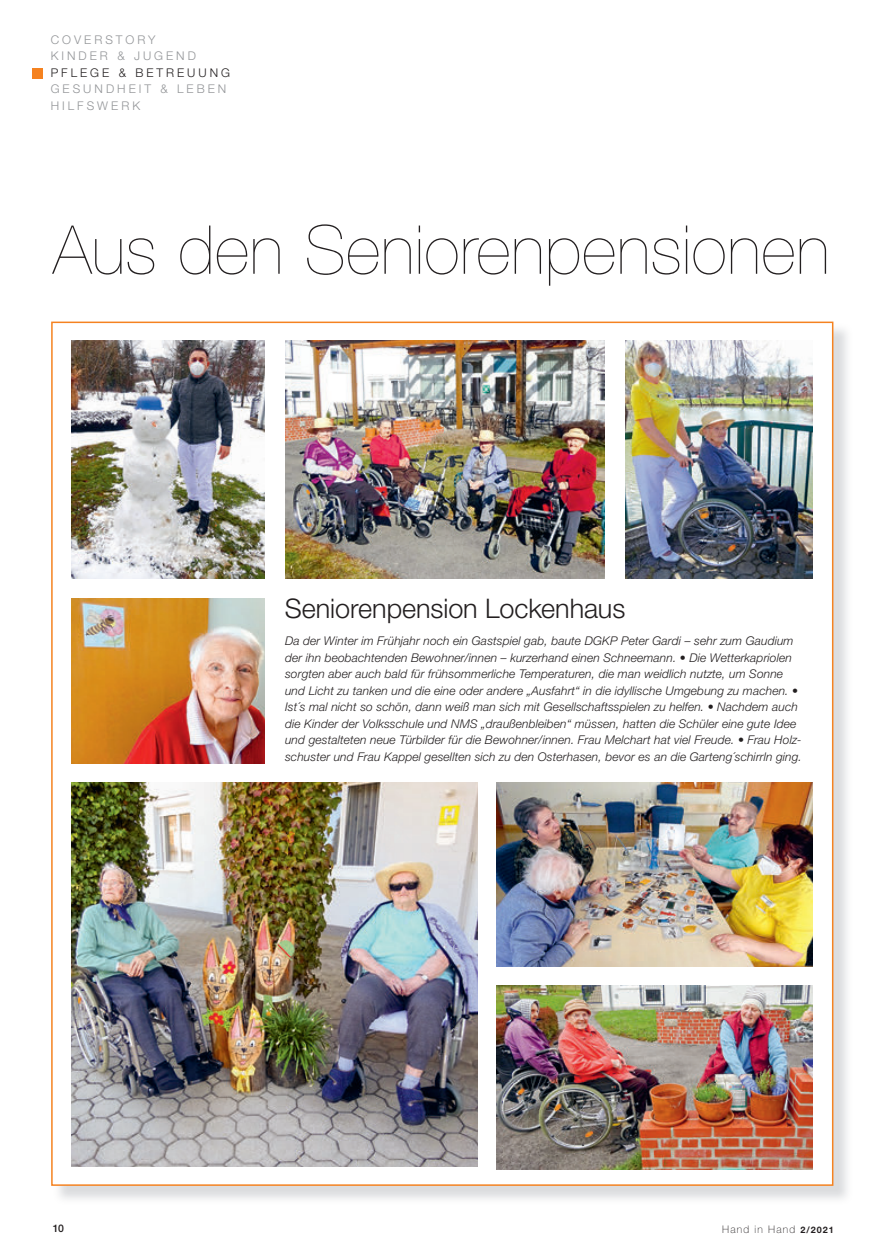
<style>
.page{position:relative;width:884px;height:1255px;background:#fff}
.page>*{position:absolute;margin:0;border:0;box-sizing:border-box;transform-origin:0 0}
.t1{font:200 67.5px "Helvetica Neue LT Std";letter-spacing:.01em;color:#231f20}
.t2{font:300 27px "Helvetica Neue LT Std";letter-spacing:-.005em;color:#231f20}
.t3{font:italic 300 12px/16.5px "Helvetica Neue LT Std";letter-spacing:.01em;color:#231f20}
.t4{font:300 12px/16.5px "Helvetica Neue LT Std";letter-spacing:.25em;color:#939598}
.t5{font:300 12px "Helvetica Neue LT Std";letter-spacing:.25em;color:#231f20}
.t6{font:100 10.5px "Helvetica Neue LT Std";letter-spacing:.11em;color:#231f20}
.t7{font:500 10.5px "Helvetica Neue LT Std";color:#231f20}
.s1{font-weight:100;font-style:normal}
.s2{font-weight:700;font-size:9px}
</style>
<div class="page">
<div style="left:32px;top:68px;width:10px;height:11px;background:#f58220"></div>
<img style="left:53px;top:324px;width:794px;height:875px">
<div style="left:51px;top:321px;width:782px;height:864px;background:#fff;border:2px solid #f58220"></div>
<img style="left:71px;top:341px;width:193px;height:238px">
<img style="left:625px;top:341px;width:188px;height:238px">
<img style="left:71px;top:599px;width:193px;height:164px">
<img style="left:496px;top:986px;width:316px;height:183px">
<img style="left:71px;top:782px;width:406px;height:384px">
<img style="left:496px;top:782px;width:316px;height:185px">
<img style="left:285px;top:340px;width:319px;height:239px">
<p class="t4" style="left:51px;top:31px;width:147px">COVERSTORY<br>KINDER &amp; JUGEND</p>
<p class="t5" style="left:51px;top:65px;width:181px">PFLEGE &amp; BETREUUNG</p>
<p class="t4" style="left:51px;top:80px;width:177px">GESUNDHEIT &amp; LEBEN<br>HILFSWERK</p>
<h1 class="t1" style="left:53px;top:211px;width:778px">Aus den Seniorenpensionen</h1>
<h2 class="t2" style="left:285px;top:592px;width:342px">Seniorenpension Lockenhaus</h2>
<p class="t3" style="left:285px;top:632px;width:518px">Da der Winter im Frühjahr noch ein Gastspiel gab, baute DGKP Peter Gardi – sehr zum Gaudium der ihn beobachtenden Bewohner/innen – kurzerhand einen Schneemann. <span class="s1">•</span> Die Wetterkapriolen sorgten aber auch bald für frühsommerliche Temperaturen, die man weidlich nutzte, um Sonne und Licht zu tanken und die eine oder andere „Ausfahrt“ in die idyllische Umgebung zu machen. <span class="s1">• </span>Ist´s mal nicht so schön, dann weiß man sich mit Gesellschaftsspielen zu helfen. <span class="s1">•</span> Nachdem auch die Kinder der Volksschule und NMS „draußenbleiben“ müssen, hatten die Schüler eine gute Idee und gestalteten neue Türbilder für die Bewohner/innen. Frau Melchart hat viel Freude. <span class="s1">•</span> Frau Holz&shy;schuster und Frau Kappel gesellten sich zu den Osterhasen, bevor es an die Garteng´schirrln ging.</p>
<p class="t7" style="left:53px;top:1222px;width:13px">10</p>
<p class="t6" style="left:722px;top:1223px;width:113px">Hand in Hand <span class="s2">2/2021</span></p>
</div>
